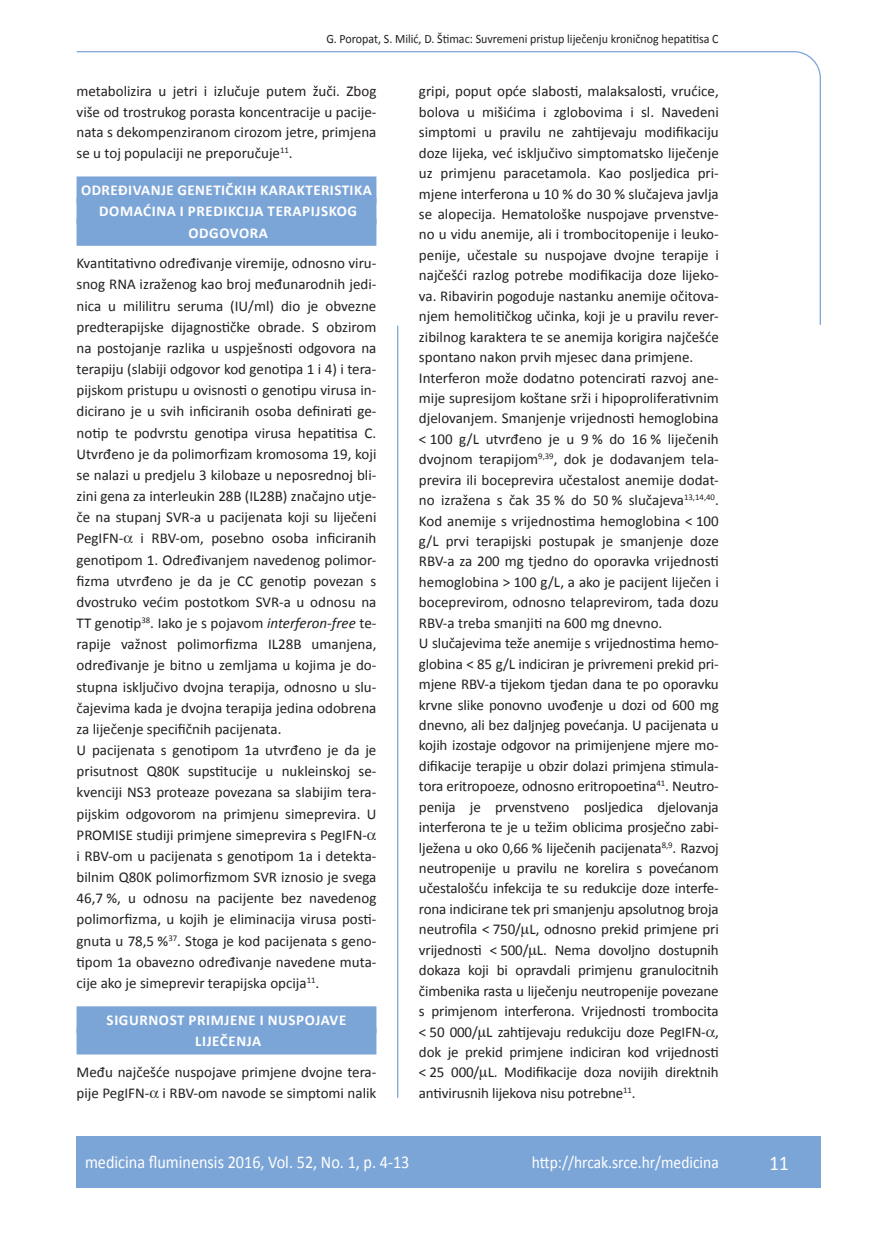
<style>
.page{position:relative;width:872px;height:1234px;background:#fff}
.page>*{position:absolute;margin:0;border:0;box-sizing:border-box;transform-origin:0 0}
.t1{font:21px "Calibri";color:#fff;scale:.9 1}
.t2{font:18px "Calibri";color:#fff;scale:.9 1}
.t3{font:17.25px "Calibri";color:#fff;scale:.9 1}
.t4{font:15px/20.4px "Calibri";color:#231f20}
.t5{font:700 15px/21.1px "Calibri";letter-spacing:.04em;color:#fff;text-align:center}
.t6{font:12.75px "Calibri";color:#231f20;scale:.94 1}
.s1{font-style:italic}
</style>
<div class="page">
<svg style="left:76px;top:51px;width:745px;height:275px"></svg>
<hr style="left:397px;top:325px;width:1px;height:772px;background:#7ca5d7">
<div style="left:77px;top:1135px;width:744px;height:51px;background:#7ca5d7"></div>
<div style="left:77px;top:176px;width:299px;height:27px;background:#7ca5d7"></div>
<div style="left:77px;top:197px;width:299px;height:27px;background:#7ca5d7"></div>
<div style="left:77px;top:219px;width:299px;height:27px;background:#7ca5d7"></div>
<div style="left:77px;top:1006px;width:299px;height:27px;background:#7ca5d7"></div>
<div style="left:77px;top:1027px;width:299px;height:27px;background:#7ca5d7"></div>
<p class="t6" style="left:326px;top:30px;width:419px">G. Poropat, S. Milić, D. Štimac: Suvremeni pristup liječenju kroničnog hepatitisa C</p>
<p class="t4" style="left:77px;top:80px;width:301px;text-align:justify">metabolizira u jetri i izlučuje putem žuči. Zbog više od trostrukog porasta koncentracije u pacije&shy;nata s dekompenziranom cirozom jetre, primjena se u toj populaciji ne preporučuje<sup>11</sup>.</p>
<p class="t5" style="left:81px;top:179px;width:292px">ODREĐIVANJE GENETIČKIH KARAKTERISTIKA<br>DOMAĆINA I PREDIKCIJA TERAPIJSKOG<br>ODGOVORA</p>
<p class="t4" style="left:77px;top:252px;width:301px;line-height:21.1px">Kvantitativno određivanje viremije, odnosno viru&shy;snog RNA izraženog kao broj međunarodnih jedi&shy;nica u mililitru seruma (IU/ml) dio je obvezne predterapijske dijagnostičke obrade. S obzirom na postojanje razlika u uspješnosti odgovora na terapiju (slabiji odgovor kod genotipa 1 i 4) i tera&shy;pijskom pristupu u ovisnosti o genotipu virusa in&shy;dicirano je u svih inficiranih osoba definirati ge&shy;notip te podvrstu genotipa virusa hepatitisa C.<br>Utvrđeno je da polimorfizam kromosoma 19, koji se nalazi u predjelu 3 kilobaze u neposrednoj bli&shy;zini gena za interleukin 28B (IL28B) značajno utje&shy;če na stupanj SVR-a u pacijenata koji su liječeni PegIFN- i RBV-om, posebno osoba inficiranih genotipom 1. Određivanjem navedenog polimor&shy;fizma utvrđeno je da je CC genotip povezan s dvostruko većim postotkom SVR-a u odnosu na TT genotip<sup>38</sup>. Iako je s pojavom <span class="s1">interferon-free</span> te&shy;rapije važnost polimorfizma IL28B umanjena, određivanje je bitno u zemljama u kojima je do&shy;stupna isključivo dvojna terapija, odnosno u slu&shy;čajevima kada je dvojna terapija jedina odobrena za liječenje specifičnih pacijenata.<br>U pacijenata s genotipom 1a utvrđeno je da je prisutnost Q80K supstitucije u nukleinskoj se&shy;kvenciji NS3 proteaze povezana sa slabijim tera&shy;pijskim odgovorom na primjenu simeprevira. U PROMISE studiji primjene simeprevira s PegIFN-<br>i RBV-om u pacijenata s genotipom 1a i detekta&shy;bilnim Q80K polimorfizmom SVR iznosio je svega 46,7 %, u odnosu na pacijente bez navedenog polimorfizma, u kojih je eliminacija virusa posti&shy;gnuta u 78,5 %<sup>37</sup>. Stoga je kod pacijenata s geno&shy;tipom 1a obavezno određivanje navedene muta&shy;cije ako je simeprevir terapijska opcija<sup>11</sup>.</p>
<p class="t5" style="left:107px;top:1008px;width:241px">SIGURNOST PRIMJENE I NUSPOJAVE<br>LIJEČENJA</p>
<p class="t4" style="left:77px;top:1060px;width:301px;line-height:21px">Među najčešće nuspojave primjene dvojne tera&shy;pije PegIFN- i RBV-om navode se simptomi nalik</p>
<p class="t4" style="left:419px;top:80px;width:301px">gripi, poput opće slabosti, malaksalosti, vrućice, bolova u mišićima i zglobovima i sl. Navedeni simptomi u pravilu ne zahtijevaju modifikaciju doze lijeka, već isključivo simptomatsko liječenje uz primjenu paracetamola. Kao posljedica pri&shy;mjene interferona u 10 % do 30 % slučajeva javlja se alopecija. Hematološke nuspojave prvenstve&shy;no u vidu anemije, ali i trombocitopenije i leuko&shy;penije, učestale su nuspojave dvojne terapije i najčešći razlog potrebe modifikacija doze lijeko&shy;va. Ribavirin pogoduje nastanku anemije očitova&shy;njem hemolitičkog učinka, koji je u pravilu rever&shy;zibilnog karaktera te se anemija korigira najčešće spontano nakon prvih mjesec dana primjene.<br>Interferon može dodatno potencirati razvoj ane&shy;mije supresijom koštane srži i hipoproliferativnim djelovanjem. Smanjenje vrijednosti hemoglobina &lt; 100 g/L utvrđeno je u 9 % do 16 % liječenih dvojnom terapijom<sup>9,39</sup>, dok je dodavanjem tela&shy;previra ili boceprevira učestalost anemije dodat&shy;no izražena s čak 35 % do 50 % slučajeva<sup>13,14,40</sup>.<br>Kod anemije s vrijednostima hemoglobina &lt; 100 g/L prvi terapijski postupak je smanjenje doze RBV-a za 200 mg tjedno do oporavka vrijednosti hemoglobina &gt; 100 g/L, a ako je pacijent liječen i boceprevirom, odnosno telaprevirom, tada dozu RBV-a treba smanjiti na 600 mg dnevno.<br>U slučajevima teže anemije s vrijednostima hemo&shy;globina &lt; 85 g/L indiciran je privremeni prekid pri&shy;mjene RBV-a tijekom tjedan dana te po oporavku krvne slike ponovno uvođenje u dozi od 600 mg dnevno, ali bez daljnjeg povećanja. U pacijenata u kojih izostaje odgovor na primijenjene mjere mo&shy;difikacije terapije u obzir dolazi primjena stimula&shy;tora eritropoeze, odnosno eritropoetina<sup>41</sup>. Neutro&shy;penija je prvenstveno posljedica djelovanja interferona te je u težim oblicima prosječno zabi&shy;lježena u oko 0,66 % liječenih pacijenata<sup>8,9</sup>. Razvoj neutropenije u pravilu ne korelira s povećanom učestalošću infekcija te su redukcije doze interfe&shy;rona indicirane tek pri smanjenju apsolutnog broja neutrofila &lt; 750/ L, odnosno prekid primjene pri vrijednosti &lt; 500/ L. Nema dovoljno dostupnih dokaza koji bi opravdali primjenu granulocitnih čimbenika rasta u liječenju neutropenije povezane s primjenom interferona. Vrijednosti trombocita &lt; 50 000/ L zahtijevaju redukciju doze PegIFN- , dok je prekid primjene indiciran kod vrijednosti &lt; 25 000/ L. Modifikacije doza novijih direktnih antivirusnih lijekova nisu potrebne<sup>11</sup>.</p>
<p class="t2" style="left:85px;top:1150px;width:362px">medicina fluminensis 2016, Vol. 52, No. 1, p. 4-13</p>
<p class="t3" style="left:532px;top:1151px;width:209px">http://hrcak.srce.hr/medicina</p>
<h1 class="t1" style="left:769px;top:1149px;width:23px">11</h1>
</div>
